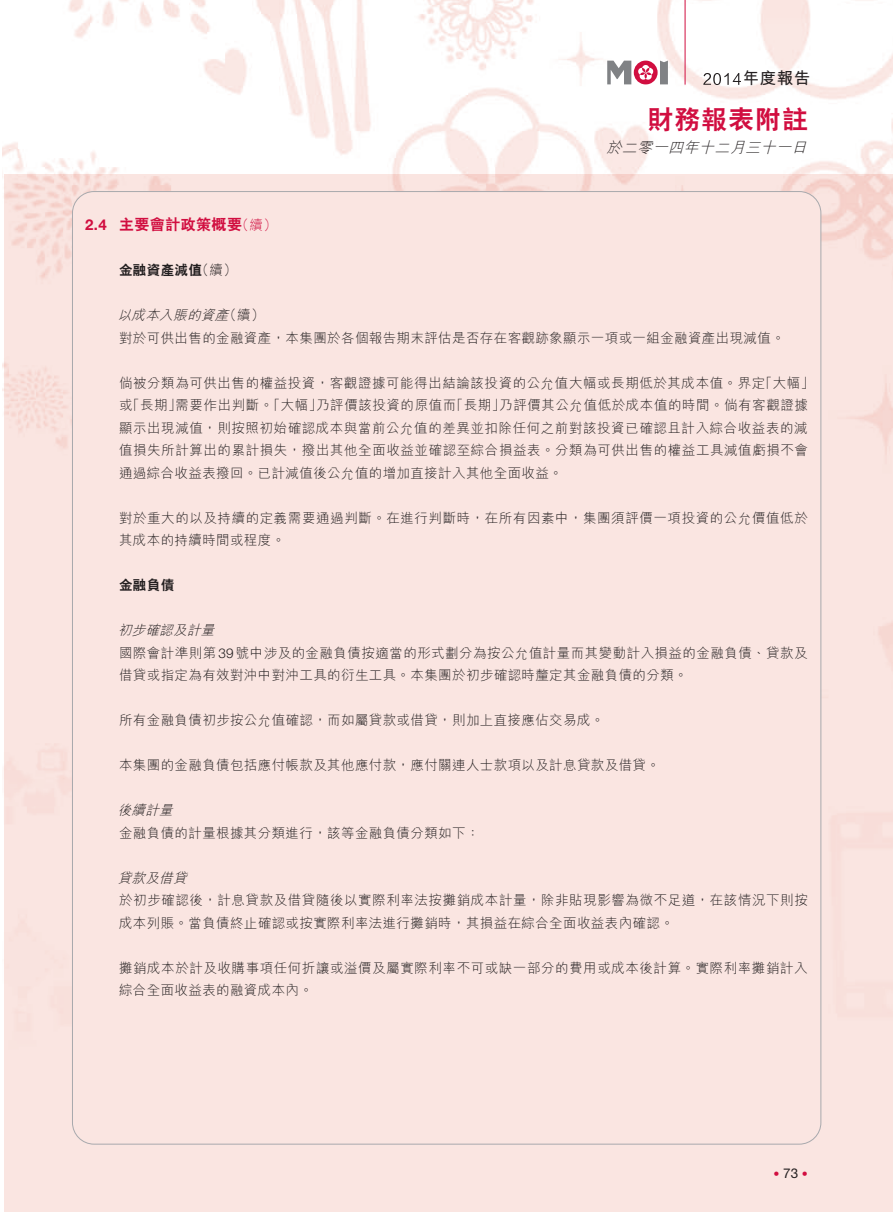
<style>
.page{position:relative;width:893px;height:1212px;background:#fff}
.page>*{position:absolute;margin:0;border:0;box-sizing:border-box;transform-origin:0 0}
.t1{font:800 25.5px "C Hei 2 HK";letter-spacing:.055em;color:#d10e40}
.t2{font:700 16.5px "M Hei HK";color:#231f20}
._3__標題{font:800 15px "C Hei 2 HK";letter-spacing:.03em;color:#d10e40}
.t3{font:italic 300 15px "M Hei HK";color:#231f20}
._1__內文{font:300 13.5px/22.5px "M Hei HK";letter-spacing:.04em;color:#231f20}
._5__副副標題{font:italic 300 13.5px "M Hei HK";color:#231f20}
._4__副標題{font:800 13.5px "C Hei 2 HK";letter-spacing:.03em;color:#231f20}
.t4{font:12px "Helvetica Neue LT Std";color:#d10e40}
.s1{font-family:"Helvetica Neue LT Std";font-weight:700}
.s2{font-family:"M Hei HK";font-weight:300;font-size:13.5px}
.s3{font-family:"M Hei HK";font-weight:300}
.s4{font-style:normal}
.s5{font-family:"Helvetica Neue LT Std"}
.s6{font-size:13.5px;color:#231f20}
</style>
<div class="page">
<img style="left:2px;top:0;width:891px;height:1212px">
<div style="left:72px;top:192px;width:749px;height:952px;background:#fae5e1;border-radius:22px"></div>
<svg style="left:607px;top:61px;width:61px;height:23px"></svg>
<hr style="left:685px;top:0;width:1px;height:85px;background:#d10e40">
<svg style="left:703px;top:73px;width:38px;height:12px"></svg>
<p class="t2" style="left:743px;top:66px;width:69px">年度報告</p>
<h1 class="t1" style="left:648px;top:107px;width:162px">財務報表附註</h1>
<p class="t3" style="left:606px;top:140px;width:206px">於二零一四年十二月三十一日</p>
<p class="_3__標題" style="left:85px;top:217px;width:193px"><span class="s1">2.4</span> 主要會計政策概要<span class="s2">（續）</span></p>
<p class="_4__副標題" style="left:119px;top:263px;width:119px">金融資產減值<span class="s3">（續）</span></p>
<p class="_5__副副標題" style="left:118px;top:308px;width:148px">以成本入賬的資產<span class="s4">（續）</span></p>
<p class="_1__內文" style="left:119px;top:326px;width:667px">對於可供出售的金融資產，本集團於各個報告期末評估是否存在客觀跡象顯示一項或一組金融資產出現減值。</p>
<p class="_1__內文" style="left:119px;top:371px;width:697px">倘被分類為可供出售的權益投資，客觀證據可能得出結論該投資的公允值大幅或長期低於其成本值。界定「大幅」或「長期」需要作出判斷。「大幅」乃評價該投資的原值而「長期」乃評價其公允值低於成本值的時間。倘有客觀證據顯示出現減值，則按照初始確認成本與當前公允值的差異並扣除任何之前對該投資已確認且計入綜合收益表的減值損失所計算出的累計損失，撥出其他全面收益並確認至綜合損益表。分類為可供出售的權益工具減值虧損不會通過綜合收益表撥回。已計減值後公允值的增加直接計入其他全面收益。</p>
<p class="_1__內文" style="left:119px;top:506px;width:690px">對於重大的以及持續的定義需要通過判斷。在進行判斷時，在所有因素中，集團須評價一項投資的公允價值低於其成本的持續時間或程度。</p>
<p class="_4__副標題" style="left:119px;top:578px;width:57px">金融負債</p>
<p class="_5__副副標題" style="left:118px;top:623px;width:102px">初步確認及計量</p>
<p class="_1__內文" style="left:119px;top:641px;width:690px">國際會計準則第<span class="s5">39</span>號中涉及的金融負債按適當的形式劃分為按公允值計量而其變動計入損益的金融負債、貸款及借貸或指定為有效對沖中對沖工具的衍生工具。本集團於初步確認時釐定其金融負債的分類。</p>
<p class="_1__內文" style="left:119px;top:709px;width:487px">所有金融負債初步按公允值確認，而如屬貸款或借貸，則加上直接應佔交易成。</p>
<p class="_1__內文" style="left:119px;top:754px;width:542px">本集團的金融負債包括應付帳款及其他應付款，應付關連人士款項以及計息貸款及借貸。</p>
<p class="_5__副副標題" style="left:118px;top:803px;width:60px">後續計量</p>
<p class="_1__內文" style="left:119px;top:821px;width:362px">金融負債的計量根據其分類進行，該等金融負債分類如下：</p>
<p class="_5__副副標題" style="left:118px;top:871px;width:74px">貸款及借貸</p>
<p class="_1__內文" style="left:119px;top:889px;width:690px">於初步確認後，計息貸款及借貸隨後以實際利率法按攤銷成本計量，除非貼現影響為微不足道，在該情況下則按成本列賬。當負債終止確認或按實際利率法進行攤銷時，其損益在綜合全面收益表內確認。</p>
<p class="_1__內文" style="left:119px;top:956px;width:690px">攤銷成本於計及收購事項任何折讓或溢價及屬實際利率不可或缺一部分的費用或成本後計算。實際利率攤銷計入綜合全面收益表的融資成本內。</p>
<p class="t4" style="left:773px;top:1166px;width:36px">• <span class="s6">73</span> •</p>
</div>
